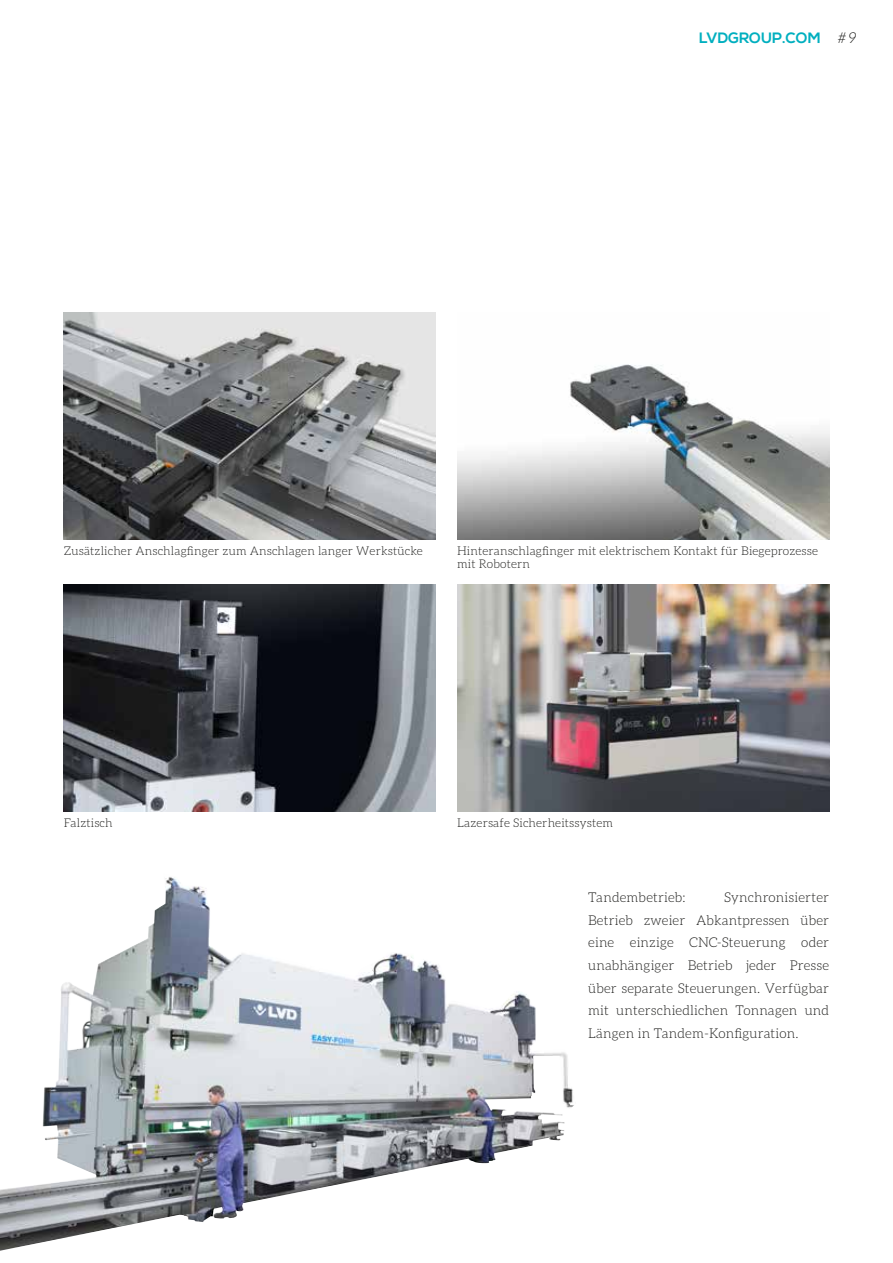
<style>
.page{position:relative;width:893px;height:1263px;background:#fff}
.page>*{position:absolute;margin:0;border:0;box-sizing:border-box;transform-origin:0 0}
.t1{font:700 15px "Nexa";color:#00afbf}
.t2{font:300 13.5px/22.6px "Aleo";letter-spacing:.01em;color:#1d1d1b;text-align:justify}
.t3{font:300 12px/13.5px "Aleo";letter-spacing:.01em;color:#1d1d1b}
.s1{font-family:"Aleo";font-weight:300;font-style:italic;color:#1d1d1b}
</style>
<div class="page">
<img style="left:64px;top:313px;width:372px;height:226px">
<img style="left:457px;top:585px;width:372px;height:226px">
<img style="left:457px;top:364px;width:372px;height:175px">
<img style="left:64px;top:585px;width:372px;height:226px">
<img style="left:0;top:877px;width:574px;height:374px">
<p class="t1" style="left:699px;top:29px;width:159px">LVDGROUP.COM <span class="s1"># 9</span></p>
<p class="t3" style="left:64px;top:544px;width:361px">Zusätzlicher Anschlagfinger zum Anschlagen langer Werkstücke</p>
<p class="t3" style="left:457px;top:544px;width:362px">Hinteranschlagfinger mit elektrischem Kontakt für Biegeprozesse mit Robotern</p>
<p class="t3" style="left:64px;top:816px;width:50px">Falztisch</p>
<p class="t3" style="left:457px;top:816px;width:157px">Lazersafe Sicherheitssystem</p>
<p class="t2" style="left:588px;top:886px;width:99px">Tandembetrieb:</p>
<p class="t2" style="left:588px;top:886px;width:242px;text-indent:136px">Synchronisierter Betrieb zweier Abkantpressen über eine einzige CNC-Steuerung oder unabhängiger Betrieb jeder Presse über separate Steuerungen. Verfügbar mit unterschiedlichen Tonnagen und Längen in Tandem-Konfiguration.</p>
</div>
